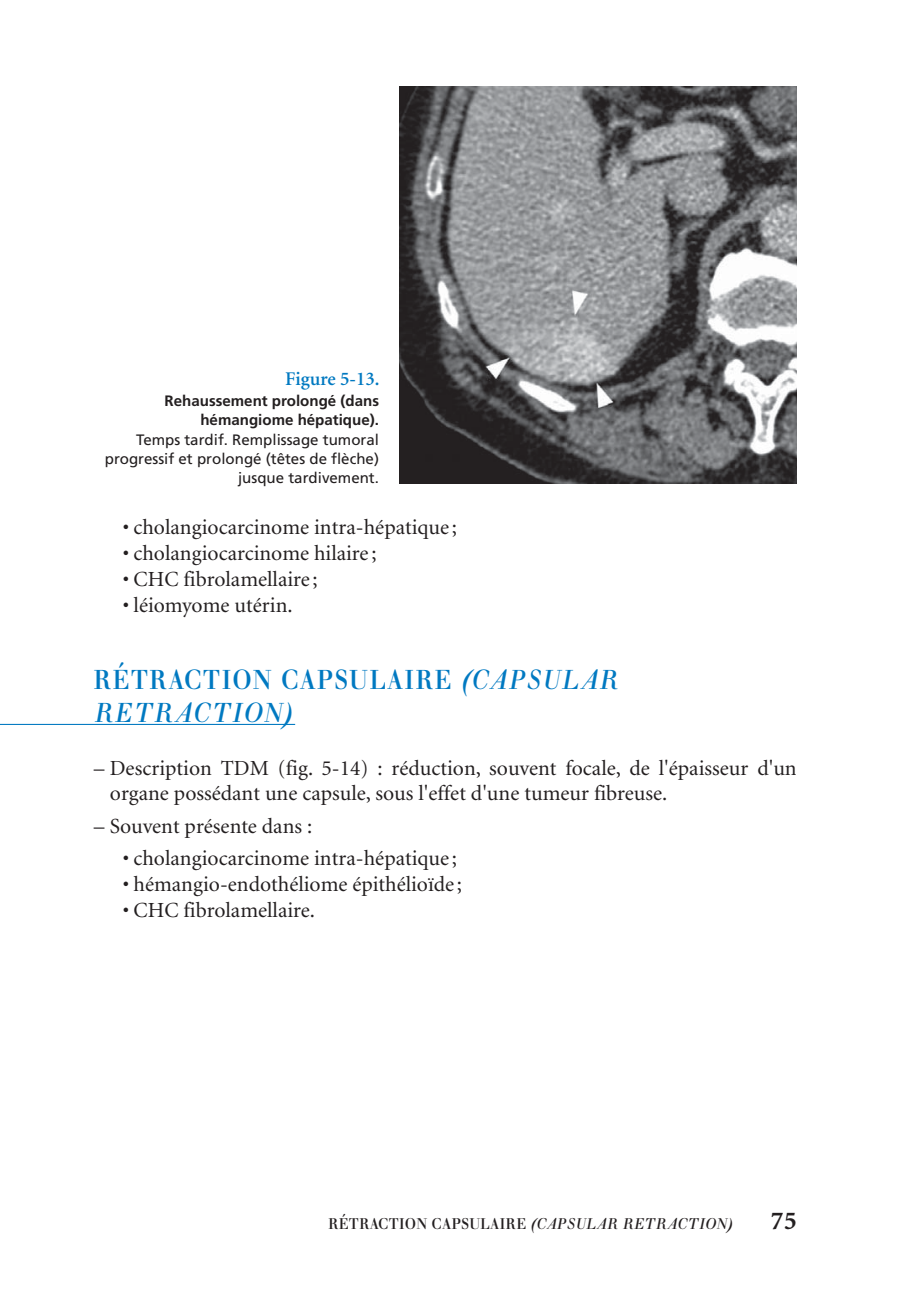
<style>
.page{position:relative;width:903px;height:1305px;background:#fff}
.page>*{position:absolute;margin:0;border:0;box-sizing:border-box;transform-origin:0 0}
.t1{font:500 32.2px/32.4px "Walbaum";letter-spacing:.05em;color:#0079c1;scale:.87 1}
.t2{font:700 25.9px "Minion";color:#231f20}
.t3{font:21.53px/25.9px "Minion";color:#231f20}
.t4{font:600 19.43px "Minion";color:#0079c1}
.t5{font:500 18.2px "Walbaum";letter-spacing:.025em;color:#231f20;scale:.88 1}
.t6{font:15.05px/19.4px "Frutiger";color:#231f20;text-align:right}
.t7{font:700 15.05px/19.4px "Frutiger";color:#231f20;text-align:right}
.s1{font-style:italic}
</style>
<div class="page">
<hr style="left:0;top:724px;width:295px;height:1px;background:#0079c1">
<img style="left:399px;top:86px;width:397px;height:397px">
<p class="t4" style="left:285px;top:372px;width:96px">Figure 5-13.</p>
<p class="t7" style="left:165px;top:392px;width:216px">Rehaussement prolongé (dans hémangiome hépatique).</p>
<p class="t6" style="left:105px;top:431px;width:276px">Temps tardif. Remplissage tumoral progressif et prolongé (têtes de flèche) jusque tardivement.</p>
<p class="t3" style="left:123px;top:516px;width:336px">• cholangiocarcinome intra-hépatique ;</p>
<p class="t3" style="left:123px;top:542px;width:255px">• cholangiocarcinome hilaire ;</p>
<p class="t3" style="left:123px;top:568px;width:196px">• CHC fibrolamellaire ;</p>
<p class="t3" style="left:123px;top:594px;width:171px">• léiomyome utérin .</p>
<h1 class="t1" style="left:94px;top:668px;width:604px">RÉTRACTION CAPSULAIRE <span class="s1">(CAPSULAR<br>RETRACTION)</span></h1>
<p class="t3" style="left:110px;top:756px;width:688px;text-indent:-16px">– Description TDM ( fig. 5-14 ) : réduction, souvent focale, de l'épaisseur d'un organe possédant une capsule, sous l'effet d'une tumeur fibreuse.</p>
<p class="t3" style="left:94px;top:815px;width:220px">– Souvent présente dans :</p>
<p class="t3" style="left:123px;top:847px;width:336px">• cholangiocarcinome intra-hépatique ;</p>
<p class="t3" style="left:123px;top:873px;width:341px">• hémangio-endothéliome épithélioïde ;</p>
<p class="t3" style="left:123px;top:899px;width:194px">• CHC fibrolamellaire .</p>
<p class="t5" style="left:328px;top:1218px;width:461px">RÉTRACTION CAPSULAIRE <span class="s1">(CAPSULAR RETRACTION)</span></p>
<p class="t2" style="left:770px;top:1211px;width:27px">75</p>
</div>
